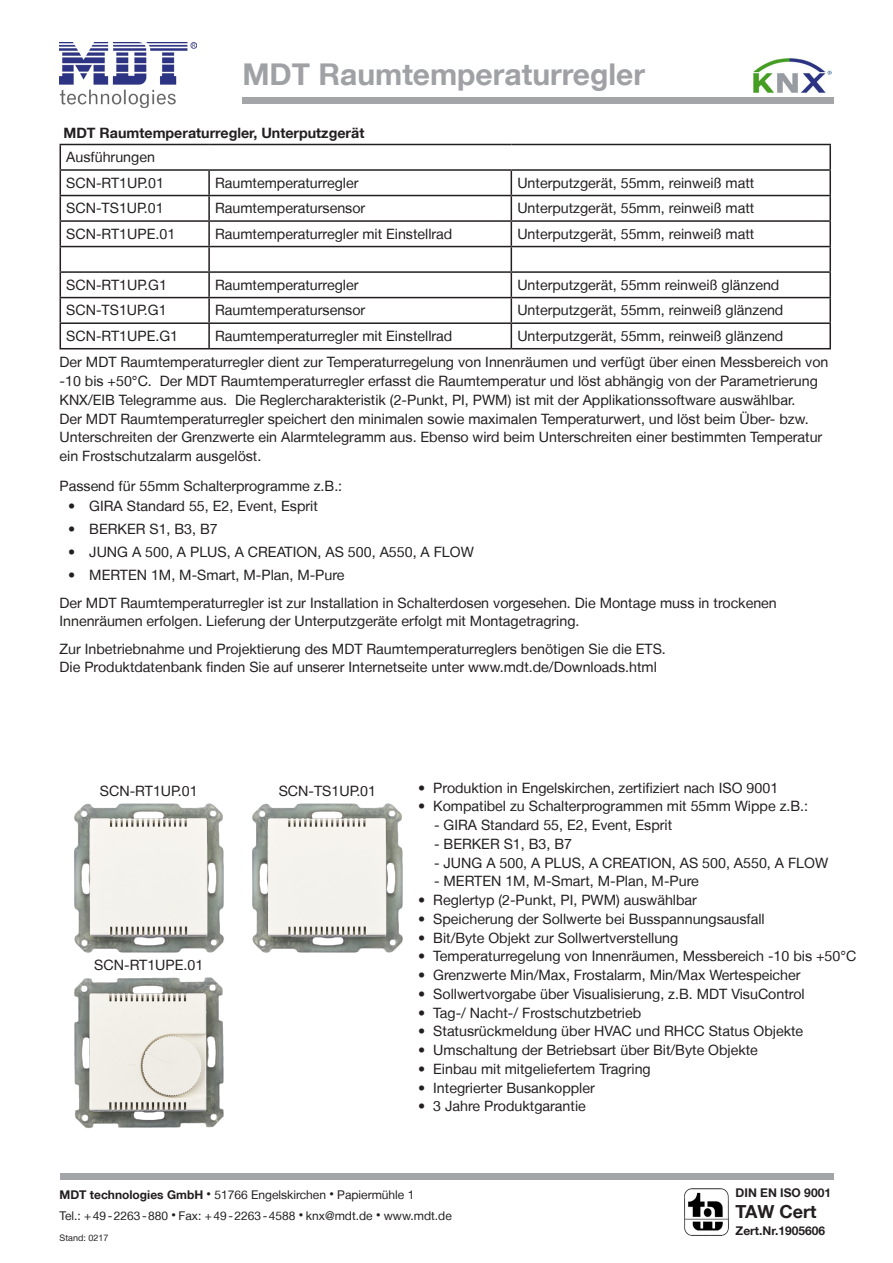
<style>
.page{position:relative;width:893px;height:1263px;background:#fff}
.page>*{position:absolute;margin:0;border:0;box-sizing:border-box;transform-origin:0 0}
.t1{font:700 30px "Helvetica Neue LT";color:#a0a1a5}
.t2{font:700 18px "Helvetica Neue LT";color:#231f20}
.td-data{font:14.25px/18.8px "Helvetica Neue LT";color:#231f20}
.t3{font:700 14.25px "Helvetica Neue LT";color:#231f20}
.t4{font:12px/21px "Helvetica Neue LT";color:#231f20}
.t5{font:700 12px "Helvetica Neue LT";color:#231f20}
.t6{font:9px "Helvetica Neue LT";color:#231f20}
.s1{font-weight:700}
.s2{font-size:9px}
</style>
<div class="page">
<svg style="left:61px;top:145px;width:768px;height:203px"></svg>
<hr style="left:60px;top:144px;width:149px;height:1px;background:#231f20">
<hr style="left:209px;top:144px;width:302px;height:1px;background:#231f20">
<hr style="left:511px;top:144px;width:320px;height:1px;background:#231f20">
<hr style="left:829px;top:145px;width:2px;height:24px;background:#231f20">
<hr style="left:60px;top:169px;width:149px;height:2px;background:#231f20">
<hr style="left:209px;top:169px;width:302px;height:2px;background:#231f20">
<hr style="left:208px;top:171px;width:2px;height:24px;background:#231f20">
<hr style="left:511px;top:169px;width:320px;height:2px;background:#231f20">
<hr style="left:829px;top:171px;width:2px;height:24px;background:#231f20">
<hr style="left:60px;top:195px;width:149px;height:1px;background:#231f20">
<hr style="left:209px;top:195px;width:302px;height:1px;background:#231f20">
<hr style="left:208px;top:196px;width:2px;height:24px;background:#231f20">
<hr style="left:511px;top:195px;width:320px;height:1px;background:#231f20">
<hr style="left:829px;top:196px;width:2px;height:24px;background:#231f20">
<hr style="left:60px;top:220px;width:149px;height:2px;background:#231f20">
<hr style="left:209px;top:220px;width:302px;height:2px;background:#231f20">
<hr style="left:208px;top:222px;width:2px;height:24px;background:#231f20">
<hr style="left:511px;top:220px;width:320px;height:2px;background:#231f20">
<hr style="left:829px;top:222px;width:2px;height:24px;background:#231f20">
<hr style="left:60px;top:246px;width:149px;height:1px;background:#231f20">
<hr style="left:209px;top:246px;width:302px;height:1px;background:#231f20">
<hr style="left:208px;top:247px;width:2px;height:24px;background:#231f20">
<hr style="left:511px;top:246px;width:320px;height:1px;background:#231f20">
<hr style="left:829px;top:247px;width:2px;height:24px;background:#231f20">
<hr style="left:60px;top:271px;width:149px;height:2px;background:#231f20">
<hr style="left:209px;top:271px;width:302px;height:2px;background:#231f20">
<hr style="left:208px;top:273px;width:2px;height:24px;background:#231f20">
<hr style="left:511px;top:271px;width:320px;height:2px;background:#231f20">
<hr style="left:829px;top:273px;width:2px;height:24px;background:#231f20">
<hr style="left:60px;top:297px;width:149px;height:1px;background:#231f20">
<hr style="left:209px;top:297px;width:302px;height:1px;background:#231f20">
<hr style="left:208px;top:298px;width:2px;height:24px;background:#231f20">
<hr style="left:511px;top:297px;width:320px;height:1px;background:#231f20">
<hr style="left:829px;top:298px;width:2px;height:24px;background:#231f20">
<hr style="left:60px;top:322px;width:149px;height:2px;background:#231f20">
<svg style="left:60px;top:145px;width:1px;height:203px"></svg>
<hr style="left:209px;top:322px;width:302px;height:2px;background:#231f20">
<hr style="left:208px;top:324px;width:2px;height:24px;background:#231f20">
<hr style="left:511px;top:322px;width:320px;height:2px;background:#231f20">
<svg style="left:511px;top:171px;width:1px;height:177px"></svg>
<hr style="left:829px;top:324px;width:2px;height:24px;background:#231f20">
<hr style="left:60px;top:348px;width:149px;height:1px;background:#231f20">
<hr style="left:209px;top:348px;width:302px;height:1px;background:#231f20">
<hr style="left:511px;top:348px;width:320px;height:1px;background:#231f20">
<img style="left:74px;top:803px;width:150px;height:150px">
<img style="left:252px;top:803px;width:151px;height:150px">
<img style="left:74px;top:977px;width:150px;height:152px">
<div style="left:60px;top:1174px;width:773px;height:6px;background:#a4a5a9"></div>
<img style="left:685px;top:1188px;width:44px;height:48px">
<img style="left:60px;top:43px;width:137px;height:65px">
<div style="left:242px;top:98px;width:591px;height:6px;background:#a4a5a9"></div>
<img style="left:753px;top:57px;width:79px;height:36px">
<p class="t1" style="left:242px;top:56px;width:404px">MDT Raumtemperaturregler</p>
<p class="t3" style="left:63px;top:124px;width:302px">MDT Raumtemperaturregler, Unterputzgerät</p>
<p class="td-data" style="left:66px;top:148px;width:90px">Ausführungen</p>
<p class="td-data" style="left:66px;top:173px;width:99px">SCN-RT1UP.01</p>
<p class="td-data" style="left:215px;top:173px;width:145px">Raumtemperaturregler</p>
<p class="td-data" style="left:517px;top:173px;width:239px">Unterputzgerät, 55mm, reinweiß matt</p>
<p class="td-data" style="left:66px;top:199px;width:99px">SCN-TS1UP.01</p>
<p class="td-data" style="left:215px;top:199px;width:152px">Raumtemperatursensor</p>
<p class="td-data" style="left:517px;top:199px;width:239px">Unterputzgerät, 55mm, reinweiß matt</p>
<p class="td-data" style="left:66px;top:224px;width:110px">SCN-RT1UPE.01</p>
<p class="td-data" style="left:215px;top:224px;width:239px">Raumtemperaturregler mit Einstellrad</p>
<p class="td-data" style="left:517px;top:224px;width:239px">Unterputzgerät, 55mm, reinweiß matt</p>
<p class="td-data" style="left:66px;top:275px;width:102px">SCN-RT1UP.G1</p>
<p class="td-data" style="left:215px;top:275px;width:145px">Raumtemperaturregler</p>
<p class="td-data" style="left:517px;top:275px;width:264px">Unterputzgerät, 55mm reinweiß glänzend</p>
<p class="td-data" style="left:66px;top:301px;width:102px">SCN-TS1UP.G1</p>
<p class="td-data" style="left:215px;top:301px;width:152px">Raumtemperatursensor</p>
<p class="td-data" style="left:517px;top:301px;width:268px">Unterputzgerät, 55mm, reinweiß glänzend</p>
<p class="td-data" style="left:66px;top:326px;width:113px">SCN-RT1UPE.G1</p>
<p class="td-data" style="left:215px;top:326px;width:239px">Raumtemperaturregler mit Einstellrad</p>
<p class="td-data" style="left:517px;top:326px;width:268px">Unterputzgerät, 55mm, reinweiß glänzend</p>
<p class="td-data" style="left:60px;top:353px;width:770px">Der MDT Raumtemperaturregler dient zur Temperaturregelung von Innenräumen und verfügt über einen Messbereich von -10 bis +50°C. Der MDT Raumtemperaturregler erfasst die Raumtemperatur und löst abhängig von der Parametrierung KNX/EIB Telegramme aus. Die Reglercharakteristik (2-Punkt, PI, PWM) ist mit der Applikationssoftware auswählbar.<br>Der MDT Raumtemperaturregler speichert den minimalen sowie maximalen Temperaturwert, und löst beim Über- bzw.<br>Unterschreiten der Grenzwerte ein Alarmtelegramm aus. Ebenso wird beim Unterschreiten einer bestimmten Temperatur ein Frostschutzalarm ausgelöst.</p>
<p class="td-data" style="left:60px;top:476px;width:284px">Passend für 55mm Schalterprogramme z.B.:</p>
<p class="td-data" style="left:68px;top:497px;width:251px">• GIRA Standard 55, E2, Event, Esprit</p>
<p class="td-data" style="left:68px;top:520px;width:151px">• BERKER S1, B3, B7</p>
<p class="td-data" style="left:68px;top:543px;width:407px">• JUNG A 500, A PLUS, A CREATION, AS 500, A550, A FLOW</p>
<p class="td-data" style="left:68px;top:566px;width:278px">• MERTEN 1M, M-Smart, M-Plan, M-Pure</p>
<p class="td-data" style="left:60px;top:593px;width:719px">Der MDT Raumtemperaturregler ist zur Installation in Schalterdosen vorgesehen. Die Montage muss in trockenen<br>Innenräumen erfolgen. Lieferung der Unterputzgeräte erfolgt mit Montagetragring.</p>
<p class="td-data" style="left:60px;top:639px;width:608px">Zur Inbetriebnahme und Projektierung des MDT Raumtemperaturreglers benötigen Sie die ETS.<br>Die Produktdatenbank finden Sie auf unserer Internetseite unter www.mdt.de/Downloads.html</p>
<p class="td-data" style="left:100px;top:781px;width:99px">SCN-RT1UP.01</p>
<p class="td-data" style="left:418px;top:778px;width:361px">• Produktion in Engelskirchen, zertifiziert nach ISO 9001</p>
<p class="td-data" style="left:418px;top:797px;width:391px">• Kompatibel zu Schalterprogrammen mit 55mm Wippe z.B.:</p>
<p class="td-data" style="left:434px;top:815px;width:240px">- GIRA Standard 55, E2, Event, Esprit</p>
<p class="td-data" style="left:434px;top:834px;width:140px">- BERKER S1, B3, B7</p>
<p class="td-data" style="left:434px;top:853px;width:396px">- JUNG A 500, A PLUS, A CREATION, AS 500, A550, A FLOW</p>
<p class="td-data" style="left:434px;top:872px;width:266px">- MERTEN 1M, M-Smart, M-Plan, M-Pure</p>
<p class="td-data" style="left:418px;top:890px;width:280px">• Reglertyp (2-Punkt, PI, PWM) auswählbar</p>
<p class="td-data" style="left:418px;top:909px;width:348px">• Speicherung der Sollwerte bei Busspannungsausfall</p>
<p class="td-data" style="left:418px;top:928px;width:262px">• Bit/Byte Objekt zur Sollwertverstellung</p>
<p class="td-data" style="left:418px;top:947px;width:440px">• Temperaturregelung von Innenräumen, Messbereich -10 bis +50°C</p>
<p class="td-data" style="left:418px;top:965px;width:384px">• Grenzwerte Min/Max, Frostalarm, Min/Max Wertespeicher</p>
<p class="td-data" style="left:418px;top:984px;width:388px">• Sollwertvorgabe über Visualisierung, z.B. MDT VisuControl</p>
<p class="td-data" style="left:418px;top:1003px;width:224px">• Tag-/ Nacht-/ Frostschutzbetrieb</p>
<p class="td-data" style="left:418px;top:1022px;width:386px">• Statusrückmeldung über HVAC und RHCC Status Objekte</p>
<p class="td-data" style="left:418px;top:1040px;width:341px">• Umschaltung der Betriebsart über Bit/Byte Objekte</p>
<p class="td-data" style="left:418px;top:1059px;width:234px">• Einbau mit mitgeliefertem Tragring</p>
<p class="td-data" style="left:418px;top:1078px;width:178px">• Integrierter Busankoppler</p>
<p class="td-data" style="left:418px;top:1097px;width:169px">• 3 Jahre Produktgarantie</p>
<p class="td-data" style="left:279px;top:781px;width:99px">SCN-TS1UP.01</p>
<p class="td-data" style="left:94px;top:956px;width:110px">SCN-RT1UPE.01</p>
<p class="t4" style="left:60px;top:1183px;width:394px"><span class="s1">MDT technologies GmbH</span> <span class="s2">•</span> 51766 Engelskirchen <span class="s2">•</span> Papiermühle 1<br>Tel.: +49-2263-880 <span class="s2">•</span> Fax: +49-2263-4588 <span class="s2">•</span> knx@mdt.de <span class="s2">•</span> www.mdt.de</p>
<p class="t6" style="left:60px;top:1232px;width:50px">Stand: 0217</p>
<p class="t5" style="left:736px;top:1185px;width:97px">DIN EN ISO 9001</p>
<p class="t2" style="left:736px;top:1200px;width:82px">TAW Cert</p>
<p class="t5" style="left:736px;top:1223px;width:91px">Zert.Nr.1905606</p>
</div>
